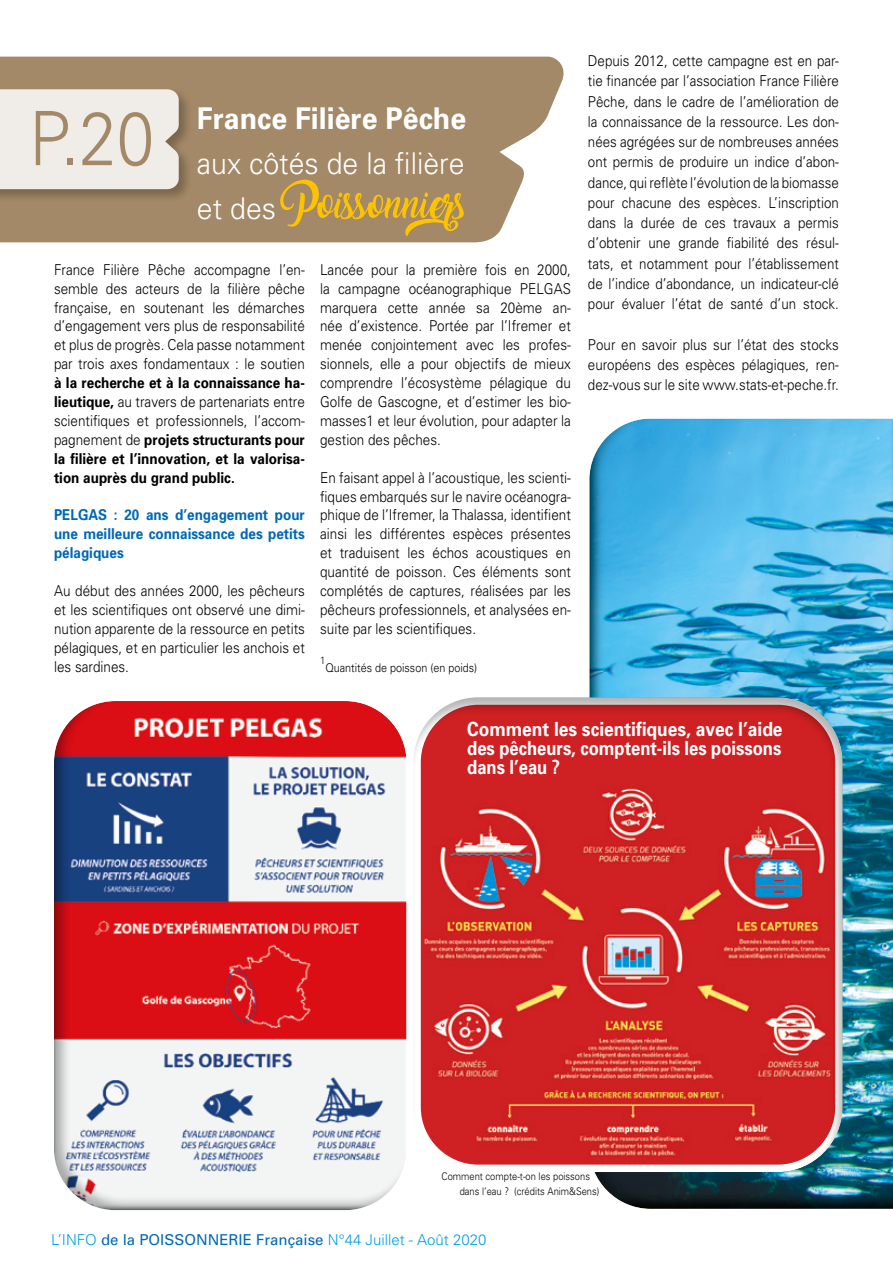
<style>
.page{position:relative;width:893px;height:1263px;background:#fff}
.page>*{position:absolute;margin:0;border:0;box-sizing:border-box;transform-origin:0 0}
.t1{font:300 75px "Univers";color:#a38967;scale:.9 1}
.t2{font:300 30px/45px "Univers";color:#fff;scale:.95 1}
.t3{font:700 30px "Univers";color:#fff;scale:.95 1}
.t4{font:700 19.5px/18.9px "Univers";color:#fff;text-align:justify;scale:.89 1}
.t5{font:300 15px/18.9px "Univers";color:#000;text-align:justify;scale:.9 1}
.t6{font:300 15px/20.2px "Univers";color:#000;text-align:justify;scale:.89 1}
.t7{font:700 15px/18.9px "Univers";color:#000;text-align:justify;scale:.9 1}
.t8{font:700 15px/18.9px "Univers";color:#0069b4;text-align:justify;scale:.9 1}
.t9{font:300 15px "Univers";color:#009fe3}
.t10{font:300 12px "Univers";color:#000;scale:.9 1}
.t11{font:300 10.5px/15px "Univers";color:#000;scale:.89 1}
.t12{font:300 10.5px "Univers";color:#000;scale:.9 1}
.s1{font-weight:300}
.s2{font-weight:400;color:#0069b4}
</style>
<div class="page">
<div style="left:51px;top:700px;width:356px;height:513px;background:#000;opacity:.3"></div>
<div style="left:587px;top:417px;width:306px;height:794px;background:#000;opacity:.3"></div>
<div style="left:411px;top:697px;width:432px;height:477px;background:#000;opacity:.3"></div>
<svg style="left:0;top:57px;width:564px;height:186px;background:#ab9475"></svg>
<svg style="left:280px;top:180px;width:184px;height:56px;background:#b7964f"></svg>
<div style="left:0;top:87px;width:193px;height:116px;background:#000;opacity:.3"></div>
<div style="left:0;top:89px;width:179px;height:100px;background:#f0ece7"></div>
<h1 class="t1" style="left:29px;top:93px;width:140px">P.20</h1>
<h2 class="t3" style="left:197px;top:99px;width:285px">France Filière Pêche</h2>
<h2 class="t2" style="left:197px;top:140px;width:283px">aux côtés de la filière et des</h2>
<p class="t5" style="left:54px;top:259px;width:280px">France Filière Pêche accompagne l’en&shy;semble des acteurs de la filière pêche française, en soutenant les démarches d’engagement vers plus de responsabilité et plus de progrès. Cela passe notamment par trois axes fondamentaux : le soutien</p>
<p class="t7" style="left:54px;top:373px;width:280px">à la recherche et à la connaissance ha&shy;lieutique, <span class="s1">au travers de partenariats entre scientifiques et professionnels, l’accom&shy;pagnement de</span> projets structurants pour la filière et l’innovation, et la valorisa&shy;tion auprès du grand public.</p>
<p class="t8" style="left:54px;top:505px;width:280px">PELGAS : 20 ans d’engagement pour une meilleure connaissance des petits pélagiques</p>
<p class="t5" style="left:54px;top:581px;width:280px">Au début des années 2000, les pêcheurs et les scientifiques ont observé une dimi&shy;nution apparente de la ressource en petits pélagiques, et en particulier les anchois et les sardines.</p>
<p class="t5" style="left:320px;top:259px;width:280px">Lancée pour la première fois en 2000, la campagne océanographique PELGAS marquera cette année sa 20ème an&shy;née d’existence. Portée par l’Ifremer et menée conjointement avec les profes&shy;sionnels, elle a pour objectifs de mieux comprendre l’écosystème pélagique du Golfe de Gascogne, et d’estimer les bio&shy;masses1 et leur évolution, pour adapter la gestion des pêches.</p>
<p class="t5" style="left:320px;top:467px;width:280px">En faisant appel à l’acoustique, les scienti&shy;fiques embarqués sur le navire océanogra&shy;phique de l’Ifremer, la Thalassa, identifient ainsi les différentes espèces présentes et traduisent les échos acoustiques en quantité de poisson. Ces éléments sont complétés de captures, réalisées par les pêcheurs professionnels, et analysées en&shy;suite par les scientifiques.</p>
<p class="t12" style="left:320px;top:654px;width:7px">1</p>
<p class="t10" style="left:325px;top:660px;width:170px">Quantités de poisson (en poids)</p>
<p class="t6" style="left:588px;top:50px;width:283px">Depuis 2012, cette campagne est en par&shy;tie financée par l’association France Filière Pêche, dans le cadre de l’amélioration de la connaissance de la ressource. Les don&shy;nées agrégées sur de nombreuses années ont permis de produire un indice d’abon&shy;dance, qui reflète l’évolution de la biomasse pour chacune des espèces. L’inscription dans la durée de ces travaux a permis d’obtenir une grande fiabilité des résul&shy;tats, et notamment pour l’établissement de l’indice d’abondance, un indicateur-clé pour évaluer l’état de santé d’un stock.</p>
<p class="t6" style="left:588px;top:334px;width:283px">Pour en savoir plus sur l’état des stocks européens des espèces pélagiques, ren&shy;dez-vous sur le site www.stats-et-peche.fr.</p>
<h3 class="t4" style="left:467px;top:719px;width:356px">Comment les scientifiques, avec l’aide des pêcheurs, comptent-ils les poissons dans l’eau ?</h3>
<p class="t11" style="left:460px;top:1168px;width:158px;text-indent:-18px">Comment compte-t-on les poissons dans l’eau ? (crédits Anim&amp;Sens)</p>
<p class="t9" style="left:51px;top:1231px;width:437px">L’INFO <span class="s2">de la POISSONNERIE Française</span> N°44 Juillet - Août 2020</p>
</div>
